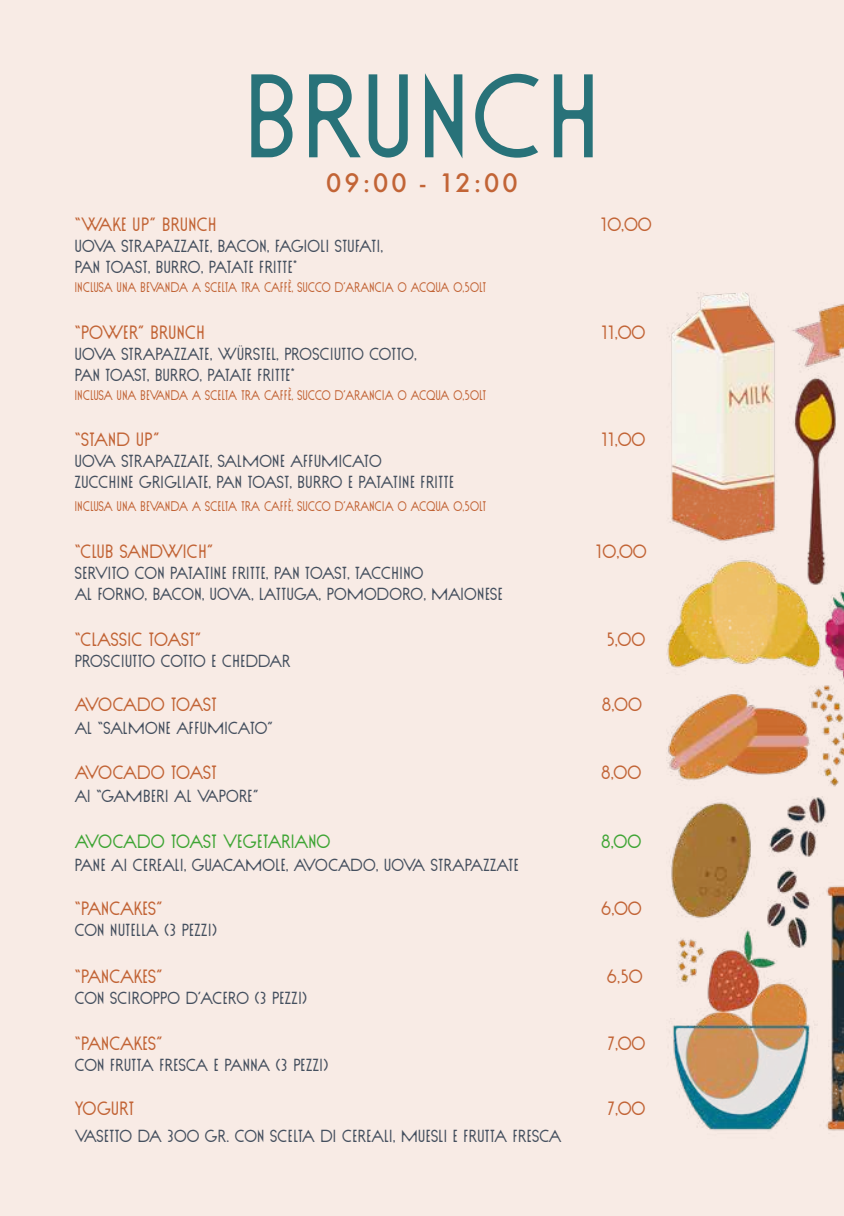
<style>
.page{position:relative;width:844px;height:1216px;background:#fff}
.page>*{position:absolute;margin:0;border:0;box-sizing:border-box;transform-origin:0 0}
.t1{font:118.48px "Sud";letter-spacing:-.015em;color:#287279}
.t2{font:500 24.68px "Futura";letter-spacing:.12em;color:#c26436}
.t3{font:19.25px "Sud";letter-spacing:-.025em;color:#c26436;scale:.95 1}
.t4{font:19.25px "Sud";letter-spacing:-.045em;color:#c26436;scale:.95 1}
.t5{font:19.25px "Sud";letter-spacing:-.045em;color:#3fa535;scale:.95 1}
.t6{font:19.25px "Sud";letter-spacing:-.05em;color:#c26436;scale:.95 1}
.t7{font:17.5px/21px "Sud";letter-spacing:-.025em;color:#45505f;scale:.95 1}
.t8{font:17.5px/21px "Sud";letter-spacing:-.045em;color:#45505f;scale:.95 1}
.t9{font:17.5px "Sud";letter-spacing:-.005em;color:#45505f;scale:.95 1}
.t10{font:14px "Sud";letter-spacing:-.04em;color:#c26436;scale:.85 1}
</style>
<div class="page">
<div style="left:0;top:0;width:843px;height:1215px;background:#f7e6df"></div>
<img style="left:666px;top:292px;width:177px;height:839px">
<h1 class="t1" style="left:242px;top:46px;width:361px">BRUNCH</h1>
<h2 class="t2" style="left:326px;top:166px;width:193px">09:00 - 12:00</h2>
<p class="t3" style="left:74px;top:213px;width:151px">“WAKE UP” BRUNCH</p>
<p class="t3" style="left:600px;top:213px;width:55px">10,00</p>
<p class="t8" style="left:74px;top:235px;width:326px">UOVA STRAPAZZATE, BACON, FAGIOLI STUFATI,<br>PAN TOAST, BURRO, PATATE FRITTE*</p>
<p class="t10" style="left:74px;top:279px;width:486px">INCLUSA UNA BEVANDA A SCELTA TRA CAFFÈ, SUCCO D’ARANCIA O ACQUA 0,50LT</p>
<p class="t3" style="left:74px;top:320px;width:139px">“POWER” BRUNCH</p>
<p class="t3" style="left:601px;top:320px;width:48px">11,00</p>
<p class="t7" style="left:74px;top:343px;width:362px">UOVA STRAPAZZATE, WÜRSTEL, PROSCIUTTO COTTO,<br>PAN TOAST, BURRO, PATATE FRITTE*</p>
<p class="t10" style="left:74px;top:386px;width:486px">INCLUSA UNA BEVANDA A SCELTA TRA CAFFÈ, SUCCO D’ARANCIA O ACQUA 0,50LT</p>
<p class="t3" style="left:74px;top:428px;width:91px">“STAND UP”</p>
<p class="t3" style="left:601px;top:428px;width:48px">11,00</p>
<p class="t7" style="left:74px;top:450px;width:401px">UOVA STRAPAZZATE, SALMONE AFFUMICATO<br>ZUCCHINE GRIGLIATE, PAN TOAST, BURRO E PATATINE FRITTE</p>
<p class="t10" style="left:74px;top:498px;width:486px">INCLUSA UNA BEVANDA A SCELTA TRA CAFFÈ, SUCCO D’ARANCIA O ACQUA 0,50LT</p>
<p class="t3" style="left:74px;top:539px;width:148px">“CLUB SANDWICH”</p>
<p class="t3" style="left:595px;top:539px;width:55px">10,00</p>
<p class="t7" style="left:74px;top:561px;width:452px">SERVITO CON PATATINE FRITTE, PAN TOAST, TACCHINO<br>AL FORNO, BACON, UOVA, LATTUGA, POMODORO, MAIONESE</p>
<p class="t3" style="left:74px;top:628px;width:135px">“CLASSIC TOAST”</p>
<p class="t3" style="left:606px;top:628px;width:42px">5,00</p>
<p class="t7" style="left:74px;top:650px;width:229px">PROSCIUTTO COTTO E CHEDDAR</p>
<p class="t6" style="left:74px;top:693px;width:152px">AVOCADO TOAST</p>
<p class="t3" style="left:601px;top:693px;width:44px">8,00</p>
<p class="t7" style="left:74px;top:717px;width:210px">AL “SALMONE AFFUMICATO”</p>
<p class="t6" style="left:74px;top:760px;width:152px">AVOCADO TOAST</p>
<p class="t3" style="left:600px;top:760px;width:44px">8,00</p>
<p class="t8" style="left:74px;top:784px;width:195px">AI “GAMBERI AL VAPORE”</p>
<p class="t5" style="left:74px;top:829px;width:271px">AVOCADO TOAST VEGETARIANO</p>
<p class="t5" style="left:600px;top:829px;width:44px">8,00</p>
<p class="t8" style="left:74px;top:854px;width:469px">PANE AI CEREALI, GUACAMOLE, AVOCADO, UOVA STRAPAZZATE</p>
<p class="t4" style="left:74px;top:897px;width:94px">“PANCAKES”</p>
<p class="t3" style="left:600px;top:897px;width:45px">6,00</p>
<p class="t9" style="left:74px;top:919px;width:152px">CON NUTELLA (3 PEZZI)</p>
<p class="t4" style="left:74px;top:964px;width:94px">“PANCAKES”</p>
<p class="t3" style="left:606px;top:964px;width:40px">6,50</p>
<p class="t7" style="left:74px;top:986px;width:246px">CON SCIROPPO D’ACERO (3 PEZZI)</p>
<p class="t4" style="left:74px;top:1031px;width:94px">“PANCAKES”</p>
<p class="t3" style="left:607px;top:1031px;width:42px">7,00</p>
<p class="t7" style="left:74px;top:1053px;width:269px">CON FRUTTA FRESCA E PANNA (3 PEZZI)</p>
<p class="t3" style="left:74px;top:1097px;width:65px">YOGURT</p>
<p class="t3" style="left:607px;top:1097px;width:42px">7,00</p>
<p class="t7" style="left:74px;top:1124px;width:514px">VASETTO DA 300 GR. CON SCELTA DI CEREALI, MUESLI E FRUTTA FRESCA</p>
</div>
